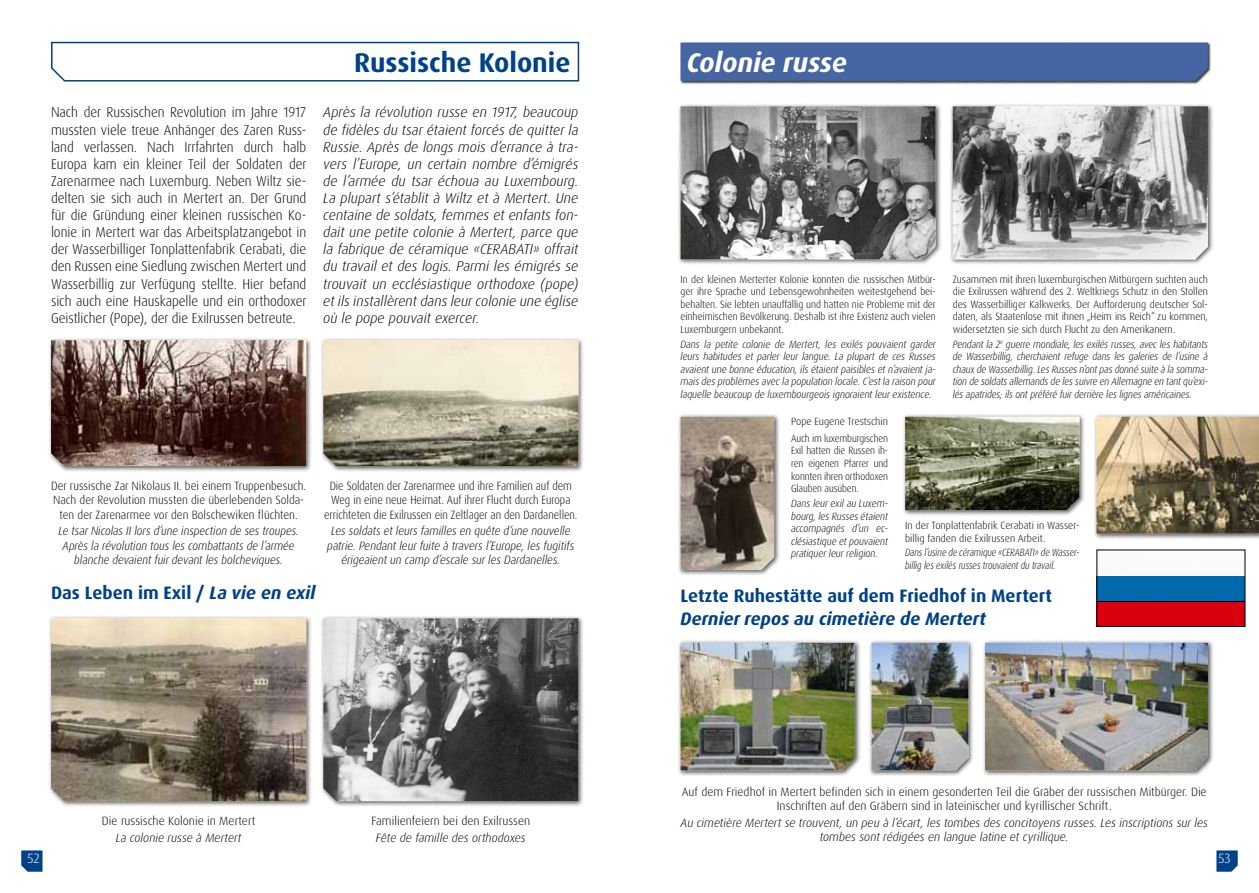
<style>
.page{position:relative;width:1259px;height:893px;background:#fff}
.page>*{position:absolute;margin:0;border:0;box-sizing:border-box;transform-origin:0 0}
.t1{font:700 27px "Dax Pro";color:#004288}
.t2{font:italic 700 27px "Dax Pro";color:#fff}
.t3{font:700 18px "Dax Pro";color:#004288}
.t4{font:italic 700 18px "Dax Pro";color:#004288}
.t5{font:300 14.25px/17.1px "Dax Pro";letter-spacing:-.005em;color:#000;scale:.94 1}
.t6{font:italic 300 14.25px/17.1px "Dax Pro";color:#000;text-align:justify}
.t7{font:300 13.5px "Dax Pro";color:#fff}
.t8{font:300 12px/14.4px "Dax Pro";color:#000;text-align:center}
.t9{font:italic 300 12px/14.4px "Dax Pro";letter-spacing:-.005em;color:#000;text-align:center}
.t10{font:300 12px/14.4px "Dax Pro";color:#000;text-align:center;scale:.9 1}
.t11{font:italic 300 12px/14.4px "Dax Pro";letter-spacing:-.005em;color:#000;text-align:center;scale:.95 1}
.t12{font:300 12px/14.4px "Dax Pro";color:#000;text-align:center;scale:.95 1}
.t13{font:italic 300 12px/14.4px "Dax Pro";letter-spacing:-.005em;color:#000;text-align:center;scale:.94 1}
.t14{font:italic 300 10.5px/12.6px "Dax Pro";letter-spacing:-.01em;color:#000;text-align:justify;scale:.94 1}
.t15{font:italic 300 10.5px/12.6px "Dax Pro";letter-spacing:-.01em;color:#000;text-align:justify;scale:.91 1}
.t16{font:300 10.5px/12.6px "Dax Pro";letter-spacing:-.005em;color:#000;text-align:justify;scale:.96 1}
.t17{font:300 10.5px/12.6px "Dax Pro";letter-spacing:-.005em;color:#000;text-align:justify;scale:.94 1}
.t18{font:300 10.5px/16.8px "Dax Pro";letter-spacing:-.005em;color:#000}
.t19{font:italic 300 10.5px/12.6px "Dax Pro";letter-spacing:-.01em;color:#000;scale:.85 1}
.t20{font:300 10.5px/12.6px "Dax Pro";letter-spacing:-.005em;color:#000;text-align:justify;scale:.91 1}
.s1{font-style:italic}
</style>
<div class="page">
<svg style="left:1216px;top:850px;width:21px;height:22px"></svg>
<svg style="left:21px;top:850px;width:22px;height:22px"></svg>
<div style="left:680px;top:42px;width:531px;height:42px;background:#000;opacity:.75"></div>
<div style="left:680px;top:43px;width:528px;height:38px;background:#4666a3"></div>
<svg style="left:51px;top:41px;width:529px;height:41px"></svg>
<div style="left:48px;top:337px;width:264px;height:135px;background:#000;opacity:.65"></div>
<img style="left:51px;top:340px;width:255px;height:126px">
<div style="left:48px;top:615px;width:264px;height:192px;background:#000;opacity:.65"></div>
<img style="left:51px;top:618px;width:255px;height:183px">
<div style="left:677px;top:103px;width:265px;height:163px;background:#000;opacity:.65"></div>
<img style="left:680px;top:106px;width:255px;height:153px">
<div style="left:677px;top:413px;width:103px;height:163px;background:#000;opacity:.65"></div>
<img style="left:680px;top:417px;width:94px;height:153px">
<div style="left:677px;top:640px;width:184px;height:136px;background:#000;opacity:.65"></div>
<img style="left:680px;top:643px;width:175px;height:127px">
<div style="left:868px;top:640px;width:106px;height:136px;background:#000;opacity:.65"></div>
<img style="left:871px;top:643px;width:97px;height:127px">
<div style="left:982px;top:640px;width:232px;height:136px;background:#000;opacity:.65"></div>
<img style="left:985px;top:643px;width:223px;height:127px">
<div style="left:320px;top:615px;width:265px;height:192px;background:#000;opacity:.65"></div>
<img style="left:323px;top:618px;width:255px;height:183px">
<div style="left:949px;top:103px;width:265px;height:163px;background:#000;opacity:.65"></div>
<img style="left:952px;top:106px;width:256px;height:153px">
<div style="left:902px;top:413px;width:183px;height:103px;background:#000;opacity:.65"></div>
<img style="left:905px;top:417px;width:174px;height:93px">
<div style="left:1093px;top:413px;width:166px;height:127px;background:#000;opacity:.65"></div>
<img style="left:1096px;top:417px;width:163px;height:117px">
<div style="left:320px;top:337px;width:265px;height:135px;background:#000;opacity:.65"></div>
<img style="left:323px;top:340px;width:255px;height:126px">
<div style="left:1096px;top:576px;width:149px;height:25px;background:#006cb1"></div>
<div style="left:1096px;top:601px;width:149px;height:26px;background:#da000e"></div>
<h1 class="t1" style="left:354px;top:45px;width:218px">Russische Kolonie</h1>
<h1 class="t2" style="left:687px;top:45px;width:162px">Colonie russe</h1>
<p class="t5" style="left:51px;top:104px;width:273px">Nach der Russischen Revolution im Jahre 1917 mussten viele treue Anhänger des Zaren Russ&shy;land verlassen. Nach Irrfahrten durch halb Europa kam ein kleiner Teil der Soldaten der Zarenarmee nach Luxemburg. Neben Wiltz sie&shy;delten sie sich auch in Mertert an. Der Grund für die Gründung einer kleinen russischen Ko&shy;lonie in Mertert war das Arbeitsplatzangebot in der Wasserbilliger Tonplattenfabrik Cerabati, die den Russen eine Siedlung zwischen Mertert und Wasserbillig zur Verfügung stellte. Hier befand sich auch eine Hauskapelle und ein orthodoxer Geistlicher (Pope), der die Exilrussen betreute.</p>
<p class="t6" style="left:323px;top:104px;width:257px">Après la révolution russe en 1917, beaucoup de fidèles du tsar étaient forcés de quitter la Russie. Après de longs mois d’errance à tra&shy;vers l’Europe, un certain nombre d’émigrés de l’armée du tsar échoua au Luxembourg.<br>La plupart s’établit à Wiltz et à Mertert. Une centaine de soldats, femmes et enfants fon&shy;dait une petite colonie à Mertert, parce que la fabrique de céramique «CERABATI» offrait du travail et des logis. Parmi les émigrés se trouvait un ecclésiastique orthodoxe (pope) et ils installèrent dans leur colonie une église où le pope pouvait exercer.</p>
<p class="t12" style="left:51px;top:479px;width:270px">Der russische Zar Nikolaus II. bei einem Truppenbesuch.<br>Nach der Revolution mussten die überlebenden Solda&shy;ten der Zarenarmee vor den Bolschewiken flüchten.</p>
<p class="t13" style="left:58px;top:524px;width:257px">Le tsar Nicolas II lors d’une inspection de ses troupes.<br>Après la révolution tous les combattants de l’armée blanche devaient fuir devant les bolcheviques.</p>
<p class="t10" style="left:324px;top:479px;width:283px">Die Soldaten der Zarenarmee und ihre Familien auf dem<br>Weg in eine neue Heimat. Auf ihrer Flucht durch Europa errichteten die Exilrussen ein Zeltlager an den Dardanellen.</p>
<p class="t11" style="left:327px;top:524px;width:262px">Les soldats et leurs familles en quête d’une nouvelle patrie. Pendant leur fuite à travers l’Europe, les fugitifs érigeaient un camp d’escale sur les Dardanelles.</p>
<p class="t17" style="left:680px;top:273px;width:273px">In der kleinen Merterter Kolonie konnten die russischen Mitbür&shy;ger ihre Sprache und Lebensgewohnheiten weitestgehend bei&shy;behalten. Sie lebten unauffällig und hatten nie Probleme mit der einheimischen Bevölkerung. Deshalb ist ihre Existenz auch vielen Luxemburgern unbekannt.</p>
<p class="t14" style="left:680px;top:338px;width:273px">Dans la petite colonie de Mertert, les exilés pouvaient garder leurs habitudes et parler leur langue. La plupart de ces Russes avaient une bonne éducation, ils étaient paisibles et n’avaient ja&shy;mais des problèmes avec la population locale. C’est la raison pour laquelle beaucoup de luxembourgeois ignoraient leur existence.</p>
<p class="t18" style="left:791px;top:413px;width:98px">Pope Eugene Trestschin<br>Auch im luxemburgischen</p>
<p class="t20" style="left:791px;top:444px;width:108px">Exil hatten die Russen ih&shy;ren eigenen Pfarrer und konnten ihren orthodoxen Glauben ausüben.</p>
<p class="t14" style="left:791px;top:497px;width:105px">Dans leur exil au Luxem&shy;bourg, les Russes étaient accompagnés d’un ec&shy;clésiastique et pouvaient pratiquer leur religion.</p>
<p class="t16" style="left:952px;top:273px;width:267px">Zusammen mit ihren luxemburgischen Mitbürgern suchten auch die Exilrussen während des 2. Weltkriegs Schutz in den Stollen des Wasserbilliger Kalkwerks. Der Aufforderung deutscher Sol&shy;daten, als Staatenlose mit ihnen „Heim ins Reich“ zu kommen, widersetzten sie sich durch Flucht zu den Amerikanern.</p>
<p class="t15" style="left:952px;top:338px;width:282px">Pendant la 2<sup>e</sup> guerre mondiale, les exilés russes, avec les habitants de Wasserbillig, cherchaient refuge dans les galeries de l’usine à chaux de Wasserbillig. Les Russes n’ont pas donné suite à la somma&shy;tion de soldats allemands de les suivre en Allemagne en tant qu’exi&shy;lés apatrides; ils ont préféré fuir derrière les lignes américaines.</p>
<p class="t18" style="left:905px;top:519px;width:176px;line-height:12.6px">In der Tonplattenfabrik Cerabati in Wasser&shy;billig fanden die Exilrussen Arbeit.</p>
<p class="t19" style="left:905px;top:547px;width:205px">Dans l’usine de céramique «CERABATI» de Wasser&shy;billig les exilés russes trouvaient du travail.</p>
<p class="t3" style="left:51px;top:581px;width:266px">Das Leben im Exil / <span class="s1">La vie en exil</span></p>
<p class="t3" style="left:680px;top:584px;width:373px">Letzte Ruhestätte auf dem Friedhof in Mertert</p>
<p class="t4" style="left:680px;top:607px;width:307px">Dernier repos au cimetière de Mertert</p>
<p class="t8" style="left:102px;top:814px;width:155px">Die russische Kolonie in Mertert</p>
<p class="t9" style="left:116px;top:830px;width:127px">La colonie russe à Mertert</p>
<p class="t8" style="left:371px;top:814px;width:160px">Familienfeiern bei den Exilrussen</p>
<p class="t9" style="left:376px;top:830px;width:151px">Fête de famille des orthodoxes</p>
<p class="t8" style="left:682px;top:784px;width:526px">Auf dem Friedhof in Mertert befinden sich in einem gesonderten Teil die Gräber der russischen Mitbürger. Die<br>Inschriften auf den Gräbern sind in lateinischer und kyrillischer Schrift.</p>
<p class="t9" style="left:680px;top:815px;width:529px">Au cimetière Mertert se trouvent, un peu à l’écart, les tombes des concitoyens russes. Les inscriptions sur les tombes sont rédigées en langue latine et cyrillique.</p>
<p class="t7" style="left:27px;top:850px;width:14px">52</p>
<p class="t7" style="left:1218px;top:850px;width:14px">53</p>
</div>
